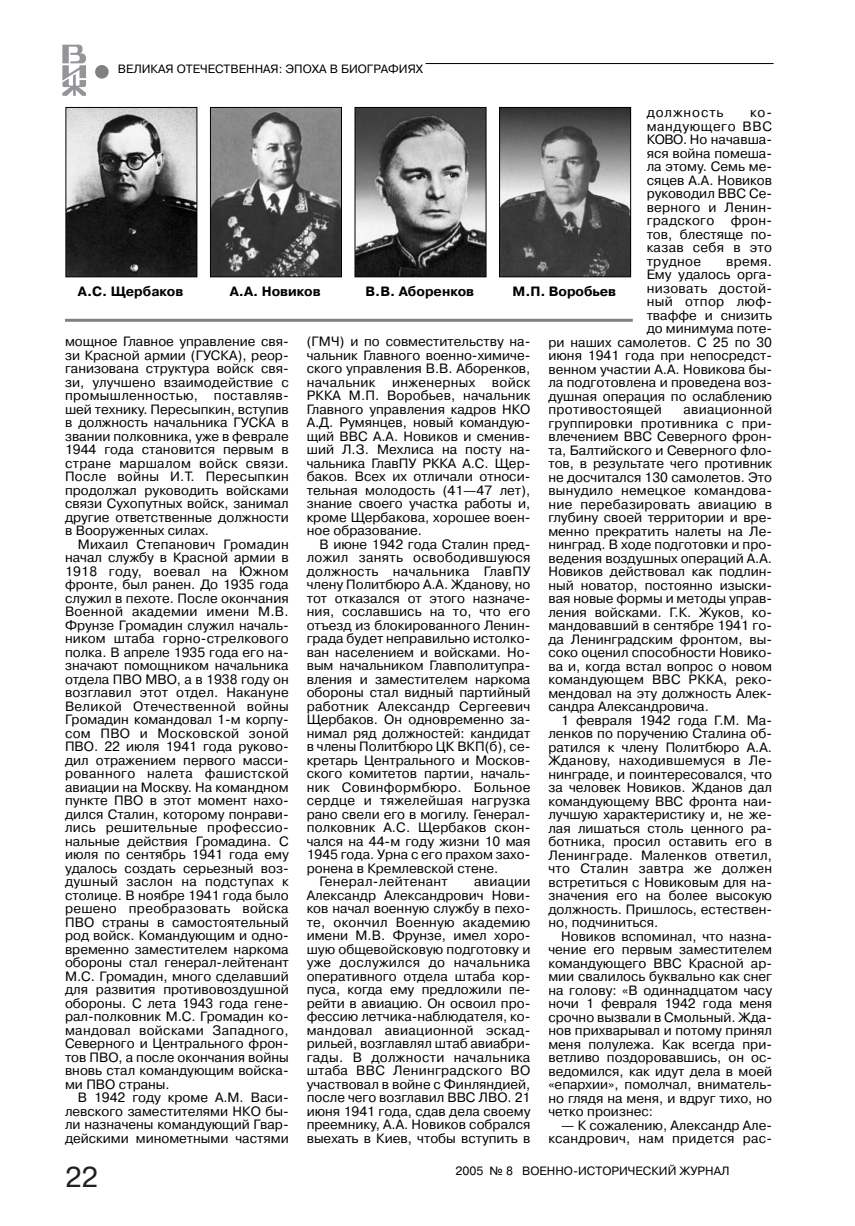
<style>
.page{position:relative;width:855px;height:1226px;background:#fff}
.page>*{position:absolute;margin:0;border:0;box-sizing:border-box;transform-origin:0 0}
.t1{font:90px "School Book C";color:#808080}
.t2{font:28.5px "Pragmatica C";color:#231f20}
.t3{font:13.5px/13.5px "Pragmatica C";color:#000;text-align:justify}
.t4{font:13.5px "Pragmatica C";letter-spacing:.025em;color:#000}
.t5{font:13.5px/13.5px "Pragmatica C";letter-spacing:.02em;color:#000;text-align:right}
.t6{font:700 13.5px "Pragmatica C";color:#000}
.t7{font:13.5px "Pragmatica C";letter-spacing:.07em;color:#000}
.t8{font:12px "Pragmatica C";color:#000}
</style>
<div class="page">
<svg style="left:62px;top:44px;width:712px;height:278px"></svg>
<h1 class="t1" style="left:86px;top:12px;width:33px">.</h1>
<p class="t8" style="left:118px;top:65px;width:307px">ВЕЛИКАЯ ОТЕЧЕСТВЕННАЯ: ЭПОХА В БИОГРАФИЯХ</p>
<p class="t7" style="left:647px;top:107px;width:78px">должность</p>
<p class="t3" style="left:647px;top:107px;width:127px;text-indent:103px">ко&shy;мандующего ВВС КОВО. Но начавша&shy;яся война помеша&shy;ла этому. Семь ме&shy;сяцев А.А. Новиков руководил ВВС Се&shy;верного и Ленин&shy;градского фрон&shy;тов, блестяще по&shy;казав себя в это трудное</p>
<p class="t3" style="left:726px;top:256px;width:48px">время.</p>
<p class="t3" style="left:647px;top:269px;width:127px">Ему удалось орга-</p>
<p class="t4" style="left:647px;top:283px;width:127px">низовать достой-</p>
<p class="t4" style="left:647px;top:296px;width:127px">ный отпор люф-</p>
<p class="t3" style="left:647px;top:310px;width:127px">тваффе и снизить</p>
<p class="t3" style="left:647px;top:323px;width:127px">до минимума поте-</p>
<p class="t3" style="left:548px;top:337px;width:225px">ри наших самолетов. С 25 по 30</p>
<p class="t3" style="left:548px;top:350px;width:225px">июня 1941 года при непосредст-</p>
<p class="t3" style="left:548px;top:364px;width:225px">венном участии А.А. Новикова бы-</p>
<p class="t3" style="left:548px;top:377px;width:225px">ла подготовлена и проведена воз-</p>
<p class="t3" style="left:548px;top:391px;width:225px">душная операция по ослаблению</p>
<p class="t4" style="left:548px;top:404px;width:115px">противостоящей</p>
<p class="t6" style="left:78px;top:286px;width:107px">А.С. Щербаков</p>
<p class="t6" style="left:230px;top:286px;width:92px">А.А. Новиков</p>
<p class="t6" style="left:365px;top:286px;width:110px">В.В. Аборенков</p>
<p class="t6" style="left:513px;top:286px;width:105px">М.П. Воробьев</p>
<p class="t3" style="left:65px;top:336px;width:225px">мощное Главное управление свя&shy;зи Красной армии (ГУСКА), реор&shy;ганизована структура войск свя&shy;зи, улучшено взаимодействие с промышленностью, поставляв&shy;шей технику. Пересыпкин, вступив в должность начальника ГУСКА в звании полковника, уже в феврале 1944 года становится первым в стране маршалом войск связи.<br>После войны И.Т. Пересыпкин продолжал руководить войсками связи Сухопутных войск, занимал другие ответственные должности в Вооруженных силах.</p>
<p class="t3" style="left:65px;top:539px;width:225px;text-indent:13px">Михаил Степанович Громадин начал службу в Красной армии в 1918 году, воевал на Южном фронте, был ранен. До 1935 года служил в пехоте. После окончания Военной академии имени М.В.<br>Фрунзе Громадин служил началь&shy;ником штаба горно-стрелкового полка. В апреле 1935 года его на&shy;значают помощником начальника отдела ПВО МВО, а в 1938 году он возглавил этот отдел. Накануне Великой Отечественной войны Громадин командовал 1-м корпу&shy;сом ПВО и Московской зоной ПВО. 22 июля 1941 года руково&shy;дил отражением первого масси&shy;рованного налета фашистской авиации на Москву. На командном пункте ПВО в этот момент нахо&shy;дился Сталин, которому понрави&shy;лись решительные профессио&shy;нальные действия Громадина. С июля по сентябрь 1941 года ему удалось создать серьезный воз&shy;душный заслон на подступах к столице. В ноябре 1941 года было решено преобразовать войска ПВО страны в самостоятельный род войск. Командующим и одно&shy;временно заместителем наркома обороны стал генерал-лейтенант М.С. Громадин, много сделавший для развития противовоздушной обороны. С лета 1943 года гене&shy;рал-полковник М.С. Громадин ко&shy;мандовал войсками Западного, Северного и Центрального фрон&shy;тов ПВО, а после окончания войны вновь стал командующим войска&shy;ми ПВО страны.</p>
<p class="t3" style="left:65px;top:1092px;width:225px;text-indent:13px">В 1942 году кроме А.М. Васи&shy;левского заместителями НКО бы&shy;ли назначены командующий Гвар&shy;дейскими минометными частями</p>
<p class="t3" style="left:307px;top:336px;width:225px">(ГМЧ) и по совместительству на&shy;чальник Главного военно-химиче&shy;ского управления В.В. Аборенков, начальник инженерных войск РККА М.П. Воробьев, начальник Главного управления кадров НКО А.Д. Румянцев, новый командую&shy;щий ВВС А.А. Новиков и сменив&shy;ший Л.З. Мехлиса на посту на&shy;чальника ГлавПУ РККА А.С. Щер&shy;баков. Всех их отличали относи&shy;тельная молодость (41—47 лет), знание своего участка работы и, кроме Щербакова, хорошее воен&shy;ное образование.</p>
<p class="t3" style="left:319px;top:539px;width:212px">В июне 1942 года Сталин пред-</p>
<p class="t4" style="left:307px;top:552px;width:225px">ложил занять освободившуюся</p>
<p class="t4" style="left:307px;top:566px;width:225px">должность начальника ГлавПУ</p>
<p class="t3" style="left:307px;top:579px;width:225px">члену Политбюро А.А. Жданову, но</p>
<p class="t3" style="left:307px;top:593px;width:225px">тот отказался от этого назначе-</p>
<p class="t3" style="left:307px;top:606px;width:225px">ния, сославшись на то, что его</p>
<p class="t3" style="left:307px;top:620px;width:225px">отъезд из блокированного Ленин-</p>
<p class="t3" style="left:307px;top:633px;width:225px">града будет неправильно истолко-</p>
<p class="t3" style="left:307px;top:647px;width:225px">ван населением и войсками. Но-</p>
<p class="t3" style="left:307px;top:660px;width:225px">вым начальником Главполитупра-</p>
<p class="t3" style="left:307px;top:674px;width:225px">вления и заместителем наркома</p>
<p class="t3" style="left:307px;top:687px;width:225px">обороны стал видный партийный</p>
<p class="t4" style="left:307px;top:701px;width:225px">работник Александр Сергеевич</p>
<p class="t3" style="left:307px;top:714px;width:225px">Щербаков. Он одновременно за-</p>
<p class="t3" style="left:307px;top:728px;width:225px">нимал ряд должностей: кандидат</p>
<p class="t3" style="left:307px;top:741px;width:225px">в члены Политбюро ЦК ВКП(б), се-</p>
<p class="t3" style="left:307px;top:755px;width:225px">кретарь Центрального и Москов-</p>
<p class="t3" style="left:307px;top:768px;width:225px">ского комитетов партии, началь-</p>
<p class="t4" style="left:307px;top:782px;width:225px">ник Совинформбюро. Больное</p>
<p class="t4" style="left:307px;top:795px;width:225px">сердце и тяжелейшая нагрузка</p>
<p class="t3" style="left:307px;top:809px;width:225px">рано свели его в могилу. Генерал-</p>
<p class="t3" style="left:307px;top:822px;width:225px">полковник А.С. Щербаков скон-</p>
<p class="t3" style="left:307px;top:836px;width:225px">чался на 44-м году жизни 10 мая</p>
<p class="t3" style="left:307px;top:849px;width:225px">1945 года. Урна с его прахом захо-</p>
<p class="t3" style="left:307px;top:863px;width:193px">ронена в Кремлевской стене.</p>
<p class="t4" style="left:319px;top:876px;width:130px">Генерал-лейтенант</p>
<p class="t3" style="left:548px;top:404px;width:225px;text-indent:135px">авиационной группировки противника с при&shy;влечением ВВС Северного фрон&shy;та, Балтийского и Северного фло&shy;тов, в результате чего противник не досчитался 130 самолетов. Это вынудило немецкое командова&shy;ние перебазировать авиацию в глубину своей территории и вре&shy;менно прекратить налеты на Ле&shy;нинград. В ходе подготовки и про&shy;ведения воздушных операций А.А.<br>Новиков действовал как подлин&shy;ный новатор, постоянно изыски&shy;вая новые формы и методы управ&shy;ления войсками. Г.К. Жуков, ко&shy;мандовавший в сентябре 1941 го&shy;да Ленинградским фронтом, вы&shy;соко оценил способности Новико&shy;ва и, когда встал вопрос о новом командующем ВВС РККА, реко&shy;мендовал на эту должность Алек&shy;сандра Александровича.</p>
<p class="t3" style="left:548px;top:715px;width:225px;text-indent:13px">1 февраля 1942 года Г.М. Ма&shy;ленков по поручению Сталина об&shy;ратился к члену Политбюро А.А.<br>Жданову, находившемуся в Ле&shy;нинграде, и поинтересовался, что за человек Новиков. Жданов дал командующему ВВС фронта наи&shy;лучшую характеристику и, не же&shy;лая лишаться столь ценного ра&shy;ботника, просил оставить его в Ленинграде. Маленков ответил, что Сталин завтра же должен встретиться с Новиковым для на&shy;значения его на более высокую должность. Пришлось, естествен&shy;но, подчиниться.</p>
<p class="t3" style="left:548px;top:931px;width:225px;text-indent:13px">Новиков вспоминал, что назна&shy;чение его первым заместителем командующего ВВС Красной ар&shy;мии свалилось буквально как снег на голову: «В одиннадцатом часу ночи 1 февраля 1942 года меня срочно вызвали в Смольный. Жда&shy;нов прихварывал и потому принял меня полулежа. Как всегда при&shy;ветливо поздоровавшись, он ос&shy;ведомился, как идут дела в моей «епархии», помолчал, вниматель&shy;но глядя на меня, и вдруг тихо, но четко произнес:</p>
<p class="t5" style="left:548px;top:1120px;width:225px">— К сожалению, Александр Але&shy;ксандрович, нам придется рас-</p>
<p class="t3" style="left:307px;top:876px;width:225px;text-indent:167px">авиации Александр Александрович Нови&shy;ков начал военную службу в пехо&shy;те, окончил Военную академию имени М.В. Фрунзе, имел хоро&shy;шую общевойсковую подготовку и уже дослужился до начальника оперативного отдела штаба кор&shy;пуса, когда ему предложили пе&shy;рейти в авиацию. Он освоил про&shy;фессию летчика-наблюдателя, ко&shy;мандовал авиационной эскад&shy;рильей, возглавлял штаб авиабри&shy;гады. В должности начальника штаба ВВС Ленинградского ВО участвовал в войне с Финляндией, после чего возглавил ВВС ЛВО. 21 июня 1941 года, сдав дела своему преемнику, А.А. Новиков собрался выехать в Киев, чтобы вступить в</p>
<h2 class="t2" style="left:65px;top:1166px;width:35px">22</h2>
<p class="t8" style="left:456px;top:1166px;width:276px">2005 № 8 ВОЕННО-ИСТОРИЧЕСКИЙ ЖУРНАЛ</p>
</div>
